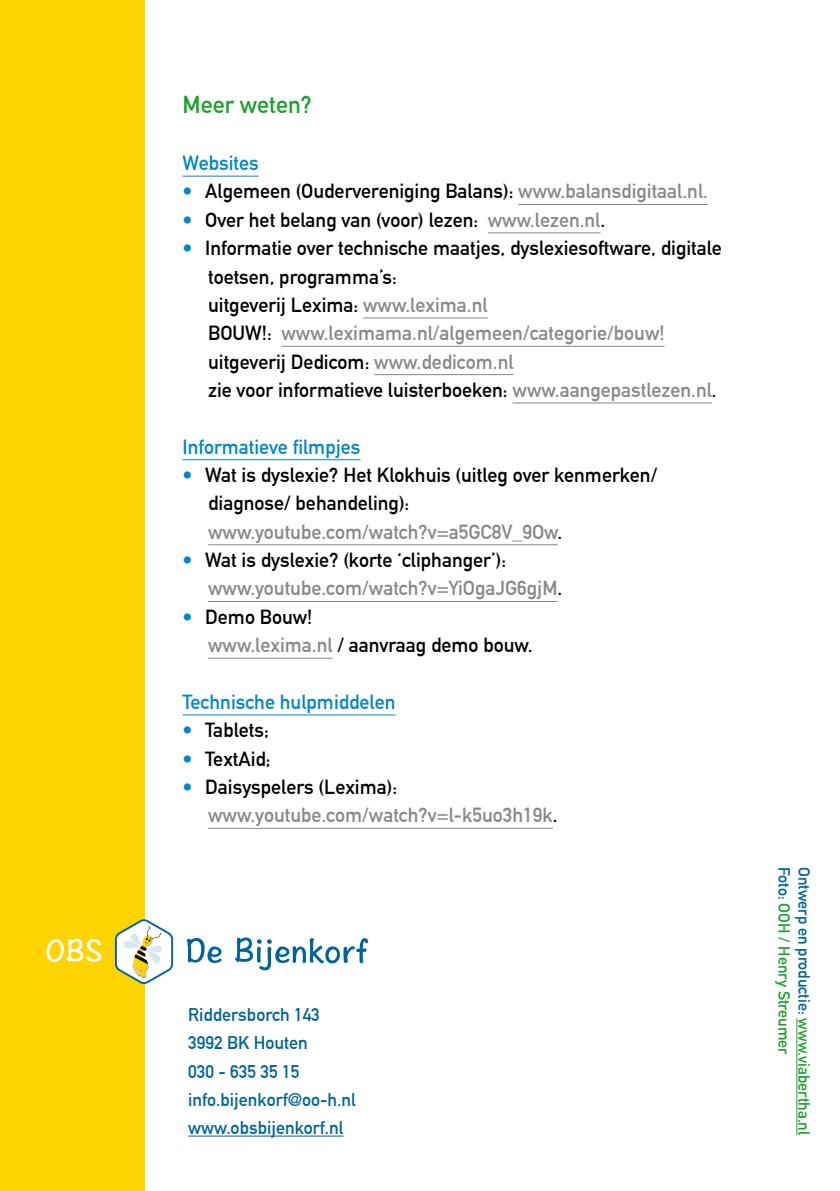
<style>
.page{position:relative;width:840px;height:1191px;background:#fff}
.page>*{position:absolute;margin:0;border:0;box-sizing:border-box;transform-origin:0 0}
.t1{font:700 24px "DIN Alternate";color:#1fa12e}
.t2{font:700 20px/28.4px "DIN Alternate";color:#000}
.t3{font:700 20px/28.4px "DIN Alternate";color:#87888a}
.t4{font:700 20px "DIN Alternate";color:#0086cb}
.t5{font:700 18px/28.4px "DIN Alternate";color:#00649c}
.t6{font:700 16px/20px "DIN Alternate";color:#1fa12e}
.s1{color:#0086cb}
.s2{color:#87888a}
.s3{color:#000}
.s4{color:#00649c}
</style>
<div class="page">
<hr style="left:182px;top:176px;width:76px;height:1px;background:#0086cb">
<hr style="left:518px;top:204px;width:189px;height:1px;background:#87888a">
<hr style="left:487px;top:232px;width:113px;height:1px;background:#87888a">
<hr style="left:363px;top:317px;width:124px;height:1px;background:#87888a">
<hr style="left:281px;top:346px;width:383px;height:1px;background:#87888a">
<hr style="left:374px;top:374px;width:139px;height:1px;background:#87888a">
<hr style="left:512px;top:402px;width:199px;height:1px;background:#87888a">
<hr style="left:182px;top:459px;width:178px;height:1px;background:#0086cb">
<hr style="left:208px;top:544px;width:349px;height:1px;background:#87888a">
<hr style="left:208px;top:601px;width:349px;height:1px;background:#87888a">
<hr style="left:208px;top:657px;width:124px;height:1px;background:#87888a">
<hr style="left:182px;top:714px;width:213px;height:1px;background:#0086cb">
<hr style="left:208px;top:828px;width:344px;height:1px;background:#87888a">
<hr style="left:188px;top:1135px;width:155px;height:1px;background:#00649c">
<hr style="left:796px;top:1018px;width:1px;height:117px;background:#1fa12e">
<div style="left:0;top:0;width:144px;height:1191px;background:#ffd400"></div>
<svg style="left:46px;top:938px;width:55px;height:23px"></svg>
<svg style="left:187px;top:937px;width:181px;height:33px"></svg>
<svg style="left:115px;top:918px;width:59px;height:67px"></svg>
<p class="t1" style="left:182px;top:87px;width:131px">Meer weten?</p>
<p class="t4" style="left:182px;top:148px;width:78px">Websites</p>
<p class="t2" style="left:182px;top:176px;width:526px"><span class="s1">•</span> Algemeen (Oudervereniging Balans): <span class="s2">www.balansdigitaal.nl.</span></p>
<p class="t2" style="left:182px;top:204px;width:424px"><span class="s1">•</span> Over het belang van (voor) lezen: <span class="s2">www.lezen.nl</span>.</p>
<p class="t2" style="left:208px;top:233px;width:515px;text-indent:-25px"><span class="s1">•</span> Informatie over technische maatjes, dyslexiesoftware, digitale toetsen, programma’s:<br>uitgeverij Lexima: <span class="s2">www.lexima.nl<br></span>BOUW!: <span class="s2">www.leximama.nl/algemeen/categorie/bouw! </span>uitgeverij Dedicom: <span class="s2">www.dedicom.nl<br></span>zie voor informatieve luisterboeken: <span class="s2">www.aangepastlezen.nl</span>.</p>
<p class="t4" style="left:182px;top:431px;width:179px">Informatieve filmpjes</p>
<p class="t2" style="left:208px;top:459px;width:450px;text-indent:-26px"><span class="s1">•</span> Wat is dyslexie? Het Klokhuis (uitleg over kenmerken/ diagnose/ behandeling): <span class="s2">www.youtube.com/watch?v=a5GC8V_9Ow</span>.</p>
<p class="t2" style="left:208px;top:544px;width:355px;text-indent:-26px"><span class="s1">•</span> Wat is dyslexie? (korte ‘cliphanger’): <span class="s2">www.youtube.com/watch?v=YiOgaJG6gjM</span>.</p>
<p class="t2" style="left:208px;top:601px;width:326px;text-indent:-26px"><span class="s1">•</span> Demo Bouw!<br><span class="s2">www.lexima.nl</span> / aanvraag demo bouw.</p>
<p class="t4" style="left:182px;top:686px;width:214px">Technische hulpmiddelen</p>
<p class="t2" style="left:182px;top:714px;width:88px"><span class="s1">•</span> Tablets;</p>
<p class="t2" style="left:182px;top:743px;width:90px"><span class="s1">•</span> TextAid;</p>
<p class="t3" style="left:208px;top:771px;width:351px;text-indent:-26px"><span class="s1">•</span> <span class="s3">Daisyspelers (Lexima): </span>www.youtube.com/watch?v=l-k5uo3h19k<span class="s3">.</span></p>
<p class="t5" style="left:188px;top:999px;width:169px">Riddersborch 143<br>3992 BK Houten<br>030 - 635 35 15 info.bijenkorf@oo-h.nl www.obsbijenkorf.nl</p>
<p class="t6" style="left:814px;top:867px;width:270px;rotate:90deg"><span class="s4">Ontwerp en productie:</span> www.viabertha.nl<br><span class="s4">Foto:</span> OOH / Henry Streumer</p>
</div>
